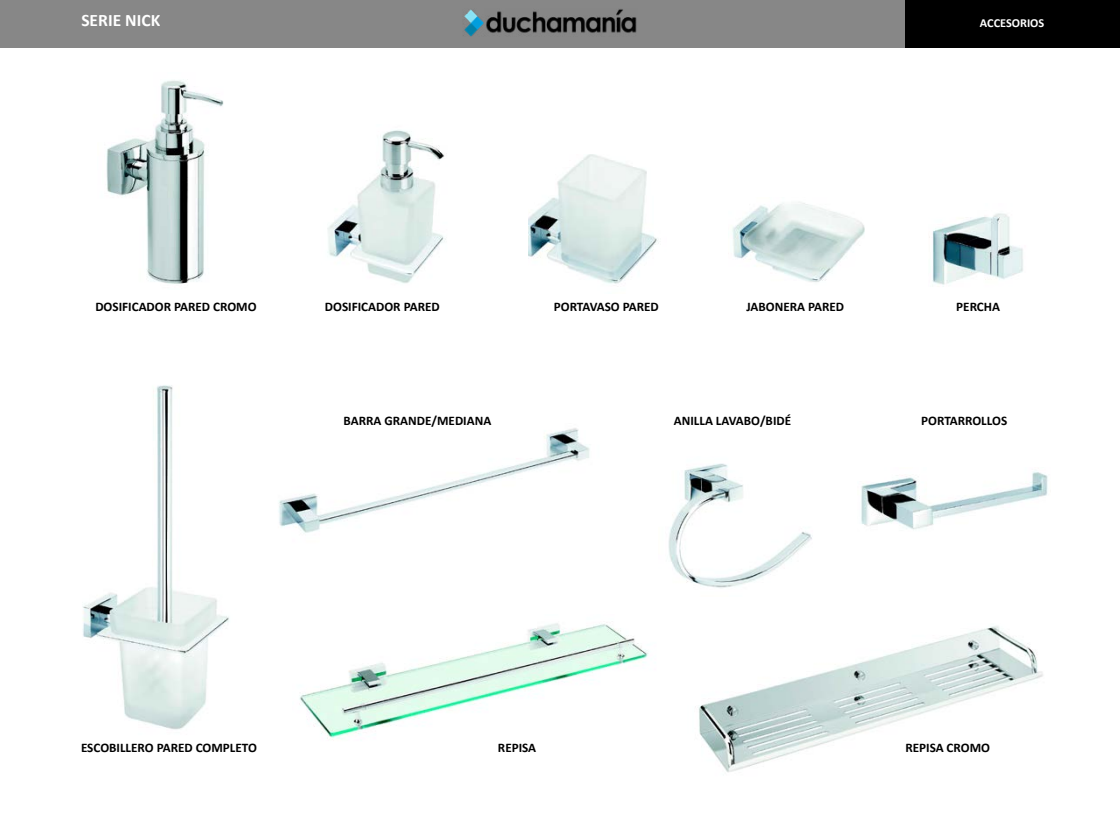
<style>
.page{position:relative;width:1120px;height:840px;background:#fff}
.page>*{position:absolute;margin:0;border:0;box-sizing:border-box;transform-origin:0 0}
.t1{font:700 17.5px "Calibri";color:#fff}
.t2{font:700 13.12px "Calibri";color:#000}
.t3{font:700 12.25px "Calibri";color:#fff}
</style>
<div class="page">
<img style="left:278px;top:428px;width:312px;height:105px">
<img style="left:299px;top:623px;width:349px;height:117px">
<img style="left:699px;top:626px;width:344px;height:147px">
<img style="left:528px;top:155px;width:130px;height:129px">
<img style="left:732px;top:202px;width:133px;height:80px">
<img style="left:106px;top:80px;width:118px;height:204px">
<img style="left:327px;top:130px;width:119px;height:154px">
<img style="left:929px;top:213px;width:94px;height:72px">
<img style="left:82px;top:385px;width:147px;height:345px">
<img style="left:668px;top:463px;width:144px;height:125px">
<img style="left:861px;top:471px;width:187px;height:59px">
<div style="left:904px;top:0;width:216px;height:47px;background:#000"></div>
<div style="left:0;top:0;width:905px;height:47px;background:#878787"></div>
<img style="left:463px;top:9px;width:174px;height:27px">
<h1 class="t1" style="left:81px;top:9px;width:80px">SERIE NICK</h1>
<p class="t3" style="left:980px;top:15px;width:66px">ACCESORIOS</p>
<p class="t2" style="left:95px;top:298px;width:163px">DOSIFICADOR PARED CROMO</p>
<p class="t2" style="left:554px;top:298px;width:107px">PORTAVASO PARED</p>
<p class="t2" style="left:325px;top:298px;width:116px">DOSIFICADOR PARED</p>
<p class="t2" style="left:746px;top:298px;width:99px">JABONERA PARED</p>
<p class="t2" style="left:956px;top:298px;width:45px">PERCHA</p>
<p class="t2" style="left:344px;top:412px;width:149px">BARRA GRANDE/MEDIANA</p>
<p class="t2" style="left:674px;top:412px;width:119px">ANILLA LAVABO/BIDÉ</p>
<p class="t2" style="left:921px;top:412px;width:88px">PORTARROLLOS</p>
<p class="t2" style="left:81px;top:739px;width:177px">ESCOBILLERO PARED COMPLETO</p>
<p class="t2" style="left:498px;top:739px;width:40px">REPISA</p>
<p class="t2" style="left:905px;top:739px;width:86px">REPISA CROMO</p>
</div>
